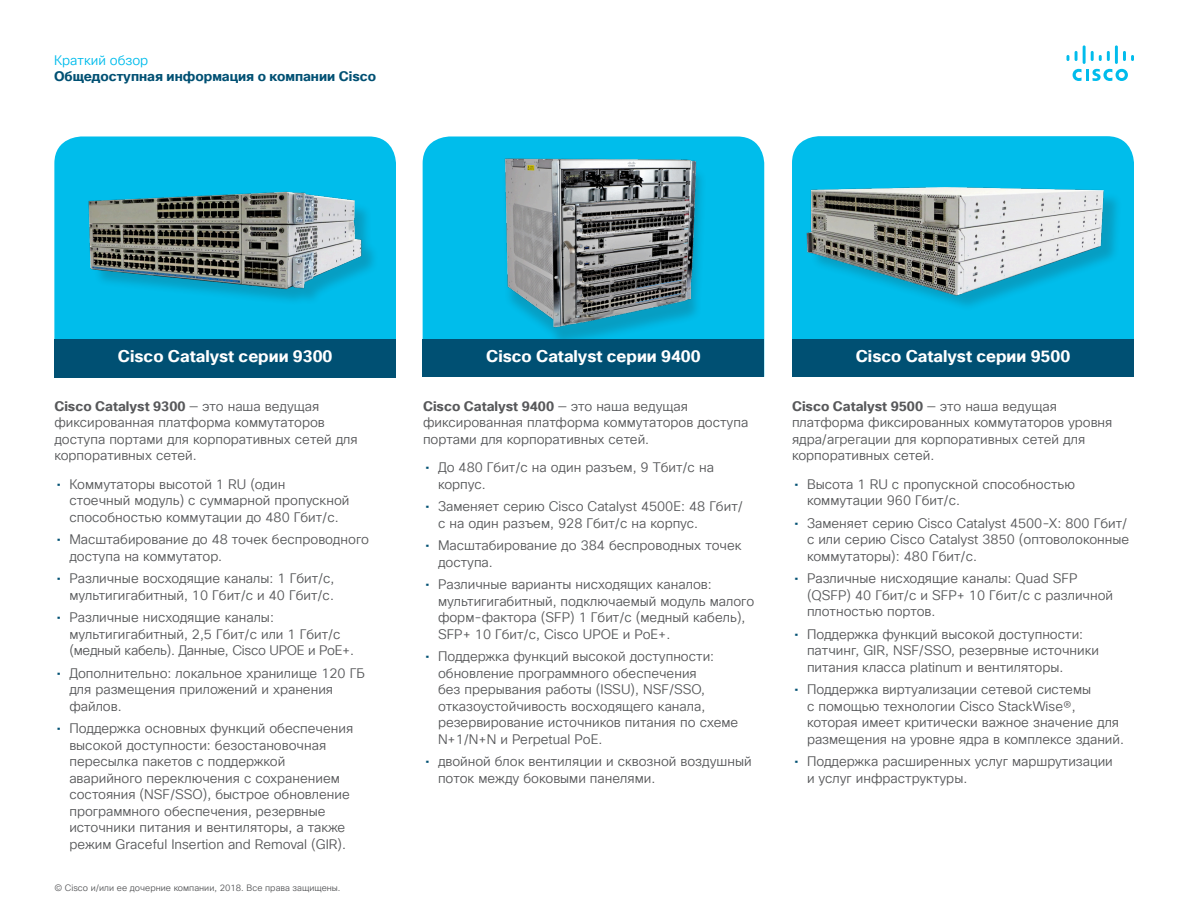
<style>
.page{position:relative;width:1188px;height:918px;background:#fff}
.page>*{position:absolute;margin:0;border:0;box-sizing:border-box;transform-origin:0 0}
.Subhead3_Indigo{font:700 16.5px "Cisco Sans TT";color:#fff}
.Body{font:13.5px/16.5px "Cisco Sans TT Light";color:#57585a}
.t1{font:700 13.5px "Cisco Sans TT";color:#005073}
.t2{font:13.5px "Cisco Sans TT Light";color:#01bcec}
.Footer_white{font:9px "Cisco Sans TT Light";color:#57585a}
.s1{font-family:"Cisco Sans TT";font-weight:700}
.s2{font-family:"Cisco Sans TT";color:#005073}
</style>
<div class="page">
<svg style="left:1073px;top:69px;width:55px;height:12px"></svg>
<svg style="left:1067px;top:55px;width:2px;height:6px"></svg>
<svg style="left:1075px;top:51px;width:3px;height:10px"></svg>
<hr style="left:1083px;top:45px;width:3px;height:19px;background:#01bcec">
<svg style="left:1091px;top:51px;width:19px;height:10px"></svg>
<hr style="left:1115px;top:45px;width:3px;height:19px;background:#01bcec">
<svg style="left:1123px;top:51px;width:11px;height:10px"></svg>
<div style="left:423px;top:136px;width:341px;height:203px;background:#00bdeb"></div>
<div style="left:501px;top:165px;width:206px;height:184px;background:#231f20;opacity:.2"></div>
<img style="left:494px;top:148px;width:208px;height:183px">
<div style="left:423px;top:339px;width:341px;height:38px;background:#005073"></div>
<div style="left:54px;top:136px;width:342px;height:203px;background:#00bdeb"></div>
<div style="left:92px;top:195px;width:287px;height:111px;background:#231f20;opacity:.2"></div>
<img style="left:87px;top:189px;width:276px;height:103px">
<div style="left:54px;top:339px;width:342px;height:39px;background:#005073"></div>
<div style="left:792px;top:136px;width:342px;height:203px;background:#00bdeb"></div>
<div style="left:810px;top:189px;width:313px;height:123px;background:#231f20;opacity:.2"></div>
<img style="left:804px;top:180px;width:308px;height:117px">
<div style="left:792px;top:339px;width:342px;height:37px;background:#005073"></div>
<p class="t2" style="left:54px;top:51px;width:96px">Краткий обзор</p>
<p class="t1" style="left:54px;top:67px;width:324px">Общедоступная информация о компании Cisco</p>
<p class="Subhead3_Indigo" style="left:118px;top:345px;width:216px">Cisco Catalyst серии 9300</p>
<p class="Subhead3_Indigo" style="left:486px;top:345px;width:216px">Cisco Catalyst серии 9400</p>
<p class="Body" style="left:54px;top:398px;width:305px"><span class="s1">Cisco Catalyst 9300</span> — это наша ведущая фиксированная платформа коммутаторов доступа портами для корпоративных сетей для корпоративных сетей.</p>
<p class="Body" style="left:69px;top:476px;width:282px;text-indent:-13px"><span class="s2">•</span> Коммутаторы высотой 1 RU (один стоечный модуль) с суммарной пропускной способностью коммутации до 480 Гбит/с.</p>
<p class="Body" style="left:69px;top:532px;width:301px;text-indent:-13px"><span class="s2">•</span> Масштабирование до 48 точек беспроводного доступа на коммутатор.</p>
<p class="Body" style="left:57px;top:571px;width:279px;text-align:right"><span class="s2">•</span> Различные восходящие каналы: 1 Гбит/с, мультигигабитный, 10 Гбит/с и 40 Гбит/с.</p>
<p class="Body" style="left:69px;top:610px;width:286px;text-indent:-13px"><span class="s2">•</span> Различные нисходящие каналы: мультигигабитный, 2,5 Гбит/с или 1 Гбит/с (медный кабель). Данные, Cisco UPOE и PoE+.</p>
<p class="Body" style="left:69px;top:665px;width:297px;text-indent:-13px"><span class="s2">•</span> Дополнительно: локальное хранилище 120 ГБ для размещения приложений и хранения файлов.</p>
<p class="Body" style="left:69px;top:721px;width:285px;text-indent:-13px"><span class="s2">•</span> Поддержка основных функций обеспечения высокой доступности: безостановочная пересылка пакетов с поддержкой аварийного переключения с сохранением состояния (NSF/SSO), быстрое обновление программного обеспечения, резервные источники питания и вентиляторы, а также режим Graceful Insertion and Removal (GIR).</p>
<p class="Body" style="left:423px;top:398px;width:327px"><span class="s1">Cisco Catalyst 9400</span> — это наша ведущая фиксированная платформа коммутаторов доступа портами для корпоративных сетей .</p>
<p class="Body" style="left:438px;top:460px;width:277px;text-indent:-13px"><span class="s2">•</span> До 480 Гбит/с на один разъем, 9 Тбит/с на корпус.</p>
<p class="Body" style="left:438px;top:499px;width:306px;text-indent:-13px"><span class="s2">•</span> Заменяет серию Cisco Catalyst 4500E: 48 Гбит/ с на один разъем, 928 Гбит/с на корпус.</p>
<p class="Body" style="left:438px;top:538px;width:305px;text-indent:-13px"><span class="s2">•</span> Масштабирование до 384 беспроводных точек доступа.</p>
<p class="Body" style="left:438px;top:577px;width:318px;text-indent:-13px"><span class="s2">•</span> Различные варианты нисходящих каналов: мультигигабитный, подключаемый модуль малого форм-фактора (SFP) 1 Гбит/с (медный кабель), SFP+ 10 Гбит/с, Cisco UPOE и PoE+.</p>
<p class="Body" style="left:438px;top:649px;width:302px;text-indent:-13px"><span class="s2">•</span> Поддержка функций высокой доступности: обновление программного обеспечения<br>без прерывания работы (ISSU), NSF/SSO, отказоустойчивость восходящего канала, резервирование источников питания по схеме N+1/N+N и Perpetual PoE.</p>
<p class="Body" style="left:438px;top:754px;width:315px;text-indent:-13px"><span class="s2">•</span> двойной блок вентиляции и сквозной воздушный поток между боковыми панелями.</p>
<p class="Footer_white" style="left:54px;top:882px;width:288px">© Cisco и/или ее дочерние компании, 2018. Все права защищены.</p>
<p class="Subhead3_Indigo" style="left:856px;top:345px;width:216px">Cisco Catalyst серии 9500</p>
<p class="Body" style="left:792px;top:398px;width:322px"><span class="s1">Cisco Catalyst 9500</span> — это наша ведущая платформа фиксированных коммутаторов уровня ядра/агрегации для корпоративных сетей для корпоративных сетей.</p>
<p class="Body" style="left:807px;top:476px;width:270px;text-indent:-13px"><span class="s2">•</span> Высота 1 RU с пропускной способностью коммутации 960 Гбит/с.</p>
<p class="Body" style="left:807px;top:515px;width:324px;text-indent:-13px"><span class="s2">•</span> Заменяет серию Cisco Catalyst 4500-X: 800 Гбит/ с или серию Cisco Catalyst 3850 (оптоволоконные коммутаторы): 480 Гбит/с.</p>
<p class="Body" style="left:807px;top:571px;width:308px;text-indent:-13px"><span class="s2">•</span> Различные нисходящие каналы: Quad SFP (QSFP) 40 Гбит/с и SFP+ 10 Гбит/с с различной плотностью портов.</p>
<p class="Body" style="left:807px;top:626px;width:294px;text-indent:-13px"><span class="s2">•</span> Поддержка функций высокой доступности: патчинг, GIR, NSF/SSO, резервные источники питания класса platinum и вентиляторы.</p>
<p class="Body" style="left:807px;top:682px;width:319px;text-indent:-13px"><span class="s2">•</span> Поддержка виртуализации сетевой системы<br>с помощью технологии Cisco StackWise®, которая имеет критически важное значение для размещения на уровне ядра в комплексе зданий.</p>
<p class="Body" style="left:807px;top:754px;width:307px;text-indent:-13px"><span class="s2">•</span> Поддержка расширенных услуг маршрутизации и услуг инфраструктуры.</p>
</div>
